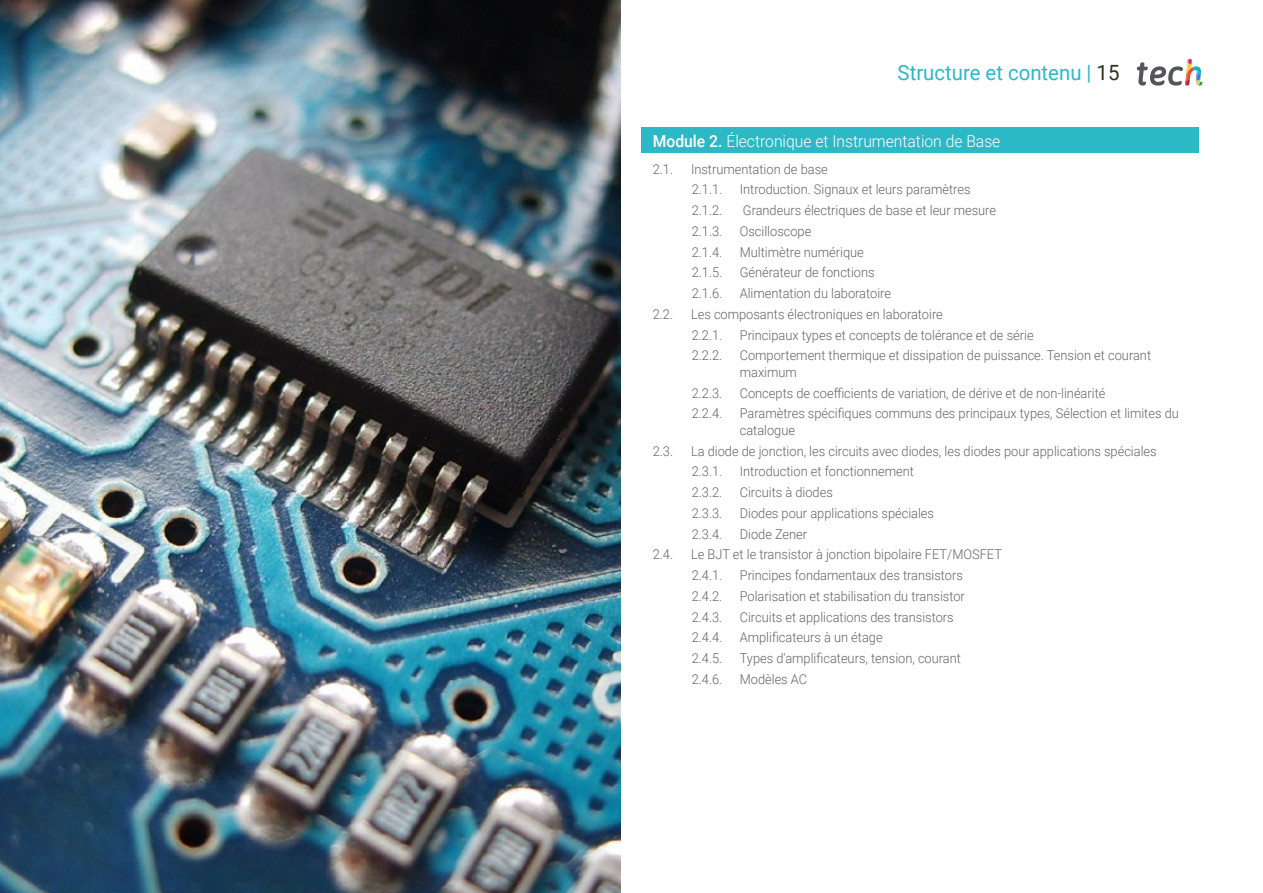
<style>
.page{position:relative;width:1263px;height:893px;background:#fff}
.page>*{position:absolute;margin:0;border:0;box-sizing:border-box;transform-origin:0 0}
.t1{font:21px "Roboto";color:#2db8c5}
.t2{font:300 16.5px "Roboto";color:#fff;scale:.95 1}
.t3{font:300 13.5px/20.7px "Roboto";color:#61646a;scale:.95 1}
.s1{color:#312e20}
.s2{font-weight:500}
</style>
<div class="page">
<img style="left:0;top:0;width:621px;height:893px">
<svg style="left:1137px;top:59px;width:65px;height:27px"></svg>
<div style="left:642px;top:128px;width:557px;height:25px;background:#2db8c5"></div>
<h1 class="t1" style="left:898px;top:57px;width:223px">Structure et contenu | <span class="s1">15</span></h1>
<p class="t2" style="left:653px;top:129px;width:367px"><span class="s2">Module 2.</span> Électronique et Instrumentation de Base</p>
<p class="t3" style="left:653px;top:158px;width:23px">2.1.</p>
<p class="t3" style="left:691px;top:158px;width:145px">Instrumentation de base<br>2.1.1.</p>
<p class="t3" style="left:740px;top:179px;width:244px">Introduction. Signaux et leurs paramètres</p>
<p class="t3" style="left:692px;top:200px;width:34px">2.1.2.</p>
<p class="t3" style="left:743px;top:200px;width:268px">Grandeurs électriques de base et leur mesure</p>
<p class="t3" style="left:692px;top:220px;width:34px">2.1.3.</p>
<p class="t3" style="left:740px;top:220px;width:77px">Oscilloscope</p>
<p class="t3" style="left:692px;top:241px;width:34px">2.1.4.</p>
<p class="t3" style="left:740px;top:241px;width:132px">Multimètre numérique</p>
<p class="t3" style="left:692px;top:262px;width:34px">2.1.5.</p>
<p class="t3" style="left:740px;top:262px;width:143px">Générateur de fonctions</p>
<p class="t3" style="left:692px;top:283px;width:34px">2.1.6.</p>
<p class="t3" style="left:740px;top:283px;width:161px">Alimentation du laboratoire</p>
<p class="t3" style="left:653px;top:303px;width:23px">2.2.</p>
<p class="t3" style="left:691px;top:303px;width:267px">Les composants électroniques en laboratoire<br>2.2.1.</p>
<p class="t3" style="left:740px;top:324px;width:311px">Principaux types et concepts de tolérance et de série</p>
<p class="t3" style="left:692px;top:345px;width:34px">2.2.2.</p>
<p class="t3" style="left:740px;top:347px;width:434px;line-height:16.5px">Comportement thermique et dissipation de puissance. Tension et courant maximum</p>
<p class="t3" style="left:692px;top:382px;width:34px">2.2.3.</p>
<p class="t3" style="left:740px;top:382px;width:386px">Concepts de coefficients de variation, de dérive et de non-linéarité</p>
<p class="t3" style="left:692px;top:403px;width:34px">2.2.4.</p>
<p class="t3" style="left:740px;top:405px;width:464px;line-height:16.5px">Paramètres spécifiques communs des principaux types, Sélection et limites du catalogue</p>
<p class="t3" style="left:653px;top:440px;width:23px">2.3.</p>
<p class="t3" style="left:691px;top:440px;width:492px">La diode de jonction, les circuits avec diodes, les diodes pour applications spéciales<br>2.3.1.</p>
<p class="t3" style="left:740px;top:461px;width:185px">Introduction et fonctionnement</p>
<p class="t3" style="left:692px;top:481px;width:34px">2.3.2.</p>
<p class="t3" style="left:740px;top:481px;width:99px">Circuits à diodes</p>
<p class="t3" style="left:692px;top:502px;width:34px">2.3.3.</p>
<p class="t3" style="left:740px;top:502px;width:206px">Diodes pour applications spéciales</p>
<p class="t3" style="left:692px;top:523px;width:34px">2.3.4.</p>
<p class="t3" style="left:740px;top:523px;width:73px">Diode Zener</p>
<p class="t3" style="left:653px;top:544px;width:23px">2.4.</p>
<p class="t3" style="left:691px;top:544px;width:329px">Le BJT et le transistor à jonction bipolaire FET/MOSFET<br>2.4.1.</p>
<p class="t3" style="left:740px;top:564px;width:236px">Principes fondamentaux des transistors</p>
<p class="t3" style="left:692px;top:585px;width:34px">2.4.2.</p>
<p class="t3" style="left:740px;top:585px;width:238px">Polarisation et stabilisation du transistor</p>
<p class="t3" style="left:692px;top:606px;width:34px">2.4.3.</p>
<p class="t3" style="left:740px;top:606px;width:227px">Circuits et applications des transistors</p>
<p class="t3" style="left:692px;top:627px;width:34px">2.4.4.</p>
<p class="t3" style="left:740px;top:627px;width:152px">Amplificateurs à un étage</p>
<p class="t3" style="left:692px;top:647px;width:34px">2.4.5.</p>
<p class="t3" style="left:740px;top:647px;width:234px">Types d'amplificateurs, tension, courant</p>
<p class="t3" style="left:692px;top:668px;width:34px">2.4.6.</p>
<p class="t3" style="left:740px;top:668px;width:72px">Modèles AC</p>
</div>
